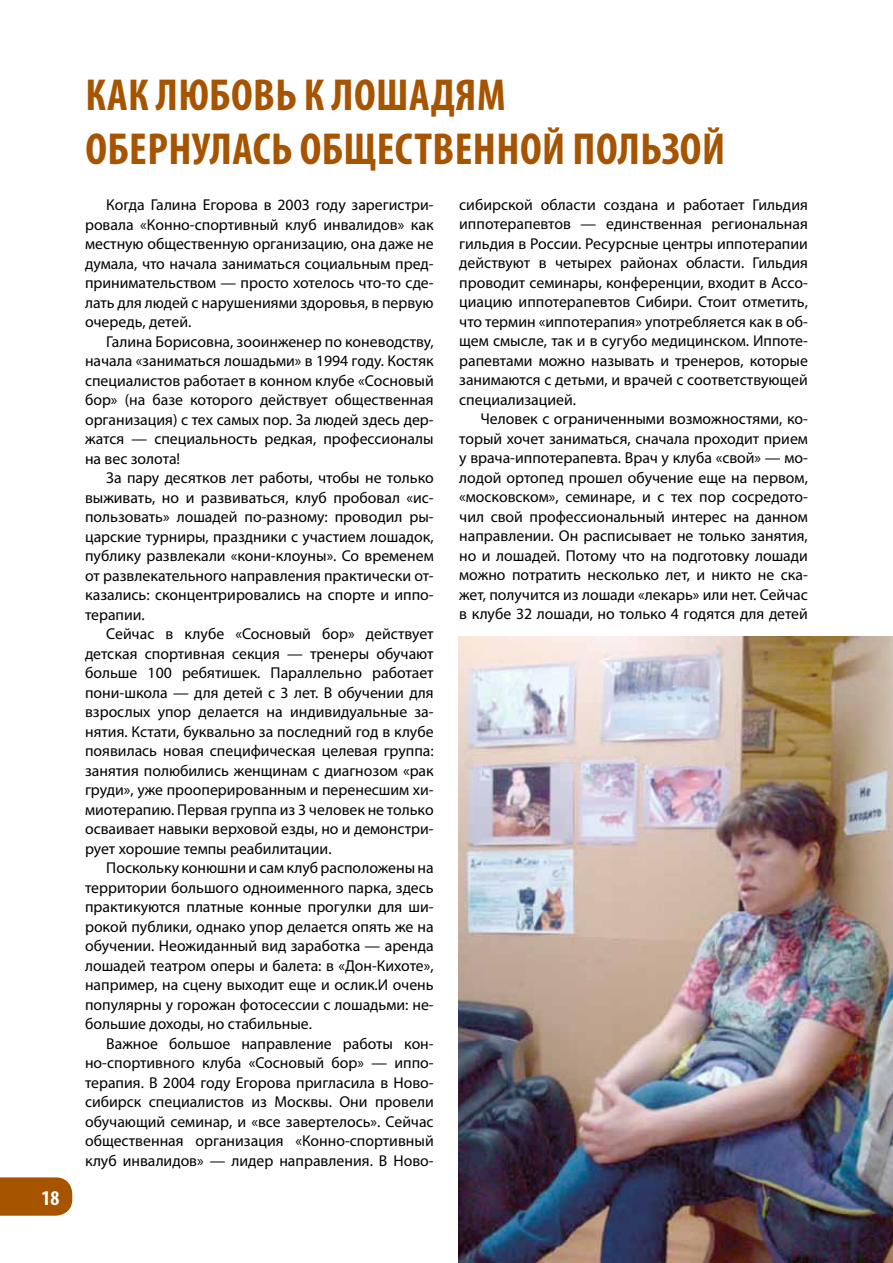
<style>
.page{position:relative;width:893px;height:1263px;background:#fff}
.page>*{position:absolute;margin:0;border:0;box-sizing:border-box;transform-origin:0 0}
.t1{font:700 condensed 45px/54px "Myriad Pro";letter-spacing:.01em;color:#a65400}
.t2{font:700 condensed 21px "Myriad Pro";color:#fff}
.t3{font:15.75px/19.5px "Myriad Pro";color:#000;text-align:justify}
</style>
<div class="page">
<img style="left:459px;top:636px;width:434px;height:627px">
<svg style="left:0;top:1177px;width:72px;height:39px;background:#aa5d0e"></svg>
<h2 class="t2" style="left:42px;top:1184px;width:19px">18</h2>
<h1 class="t1" style="left:85px;top:67px;width:641px">Как любовь к лошадям<br>обернулась общественной пользой</h1>
<p class="t3" style="left:85px;top:195px;width:350px;text-indent:21px">Когда Галина Егорова в 2003 году зарегистри&shy;ровала «Конно-спортивный клуб инвалидов» как местную общественную организацию, она даже не думала, что начала заниматься социальным пред&shy;принимательством — просто хотелось что-то сде&shy;лать для людей с нарушениями здоровья, в первую очередь, детей.</p>
<p class="t3" style="left:85px;top:332px;width:350px;text-indent:21px">Галина Борисовна, зооинженер по коневодству, начала «заниматься лошадьми» в 1994 году. Костяк специалистов работает в конном клубе «Сосновый бор» (на базе которого действует общественная организация) с тех самых пор. За людей здесь дер&shy;жатся — специальность редкая, профессионалы на вес золота!</p>
<p class="t3" style="left:85px;top:468px;width:350px;text-indent:21px">За пару десятков лет работы, чтобы не только выживать, но и развиваться, клуб пробовал «ис&shy;пользовать» лошадей по-разному: проводил ры&shy;царские турниры, праздники с участием лошадок, публику развлекали «кони-клоуны». Со временем от развлекательного направления практически от&shy;казались: сконцентрировались на спорте и иппо&shy;терапии.</p>
<p class="t3" style="left:85px;top:624px;width:350px;text-indent:21px">Сейчас в клубе «Сосновый бор» действует детская спортивная секция — тренеры обучают больше 100 ребятишек. Параллельно работает пони-школа — для детей с 3 лет. В обучении для взрослых упор делается на индивидуальные за&shy;нятия. Кстати, буквально за последний год в клубе появилась новая специфическая целевая группа: занятия полюбились женщинам с диагнозом «рак груди», уже прооперированным и перенесшим хи&shy;миотерапию. Первая группа из 3 человек не только осваивает навыки верховой езды, но и демонстри&shy;рует хорошие темпы реабилитации.</p>
<p class="t3" style="left:85px;top:858px;width:350px;text-indent:21px">Поскольку конюшни и сам клуб расположены на территории большого одноименного парка, здесь практикуются платные конные прогулки для ши&shy;рокой публики, однако упор делается опять же на обучении. Неожиданный вид заработка — аренда лошадей театром оперы и балета: в «Дон-Кихоте», например, на сцену выходит еще и ослик.И очень популярны у горожан фотосессии с лошадьми: не&shy;большие доходы, но стабильные.</p>
<p class="t3" style="left:85px;top:1034px;width:350px;text-indent:21px">Важное большое направление работы кон&shy;но-спортивного клуба «Сосновый бор» — иппо&shy;терапия. В 2004 году Егорова пригласила в Ново&shy;сибирск специалистов из Москвы. Они провели обучающий семинар, и «все завертелось». Сейчас общественная организация «Конно-спортивный клуб инвалидов» — лидер направления. В Ново-</p>
<p class="t3" style="left:459px;top:195px;width:350px">сибирской области создана и работает Гильдия иппотерапевтов — единственная региональная гильдия в России. Ресурсные центры иппотерапии действуют в четырех районах области. Гильдия проводит семинары, конференции, входит в Ассо&shy;циацию иппотерапевтов Сибири. Стоит отметить, что термин «иппотерапия» употребляется как в об&shy;щем смысле, так и в сугубо медицинском. Иппоте&shy;рапевтами можно называть и тренеров, которые занимаются с детьми, и врачей с соответствующей специализацией.</p>
<p class="t3" style="left:459px;top:410px;width:350px;text-indent:21px">Человек с ограниченными возможностями, ко&shy;торый хочет заниматься, сначала проходит прием у врача-иппотерапевта. Врач у клуба «свой» — мо&shy;лодой ортопед прошел обучение еще на первом, «московском», семинаре, и с тех пор сосредото&shy;чил свой профессиональный интерес на данном направлении. Он расписывает не только занятия, но и лошадей. Потому что на подготовку лошади можно потратить несколько лет, и никто не ска&shy;жет, получится из лошади «лекарь» или нет. Сейчас в клубе 32 лошади, но только 4 годятся для детей</p>
</div>
